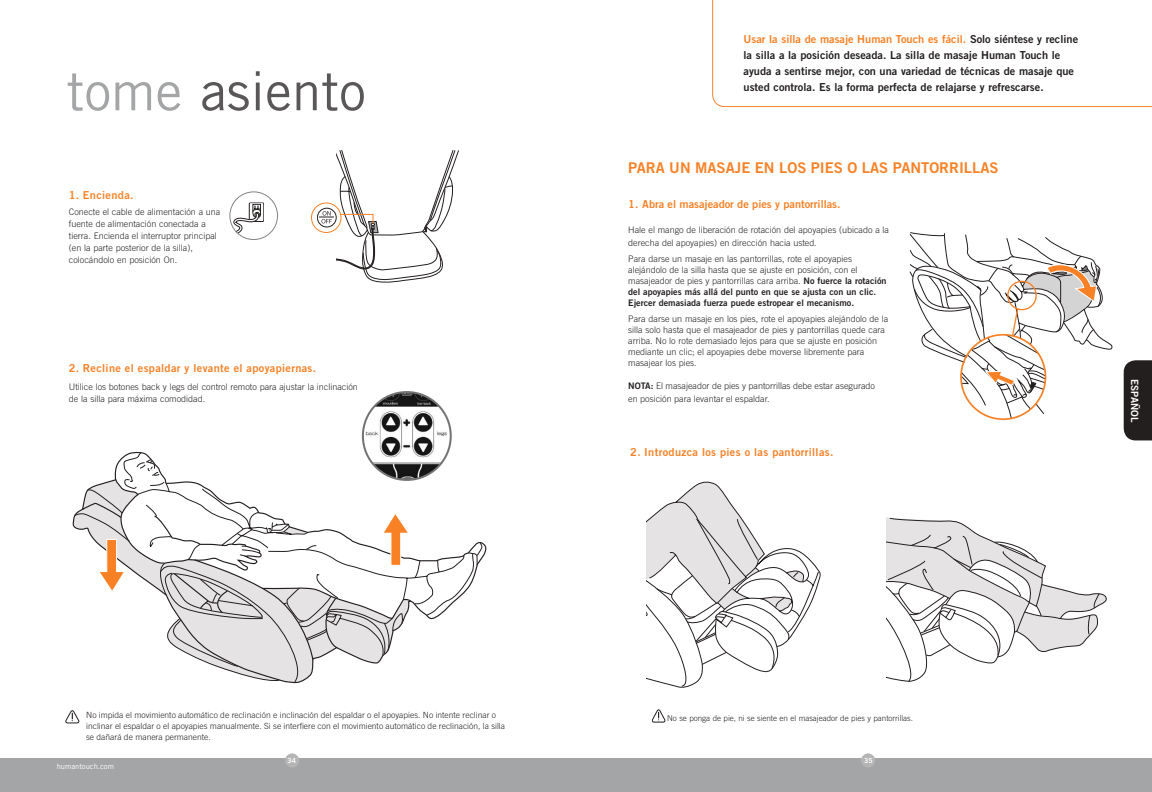
<style>
.page{position:relative;width:1152px;height:792px;background:#fff}
.page>*{position:absolute;margin:0;border:0;box-sizing:border-box;transform-origin:0 0}
.t1{font:53.3px "Trade Gothic LT";color:#5a5758}
.t2{font:14.8px "Trade Gothic LT Bold Two";color:#f88126}
.t3{font:11px/16px "Trade Gothic LT Bold Two";color:#241f1f}
.t4{font:11px "Trade Gothic LT Bold Two";letter-spacing:.03em;color:#f88126}
.t5{font:11px "Trade Gothic LT Bold Two";color:#f88126}
.t6{font:10px "Trade Gothic LT Bold Two";color:#fff}
.t7{font:300 9px/11px "Trade Gothic LT";color:#241f1f}
.t8{font:9px/11px "Trade Gothic LT Bold Two";color:#241f1f}
.t9{font:300 8.5px/11px "Trade Gothic LT";color:#241f1f}
.t10{font:300 8px "Trade Gothic LT";color:#241f1f}
.t11{font:7.6px "Trade Gothic LT";color:#fff}
.t12{font:7px "Trade Gothic LT Bold Two";color:#fff}
.s1{color:#a4a5a6}
.s2{color:#f88126}
.s3{font-family:"Trade Gothic LT Bold Two";font-weight:400}
</style>
<div class="page">
<div style="left:576px;top:758px;width:576px;height:34px;background:#a4a5a6"></div>
<div style="left:861px;top:753px;width:14px;height:15px;background:#b5b5b6;border-radius:50%"></div>
<div style="left:1124px;top:360px;width:28px;height:80px;background:#241f1f"></div>
<div style="left:0;top:758px;width:576px;height:34px;background:#a4a5a6"></div>
<div style="left:285px;top:753px;width:14px;height:15px;background:#b5b5b6;border-radius:50%"></div>
<svg style="left:712px;top:0;width:440px;height:107px"></svg>
<svg style="left:65px;top:710px;width:14px;height:14px"></svg>
<svg style="left:652px;top:710px;width:13px;height:13px"></svg>
<svg style="left:887px;top:517px;width:220px;height:165px"></svg>
<svg style="left:646px;top:482px;width:175px;height:206px"></svg>
<div style="left:249px;top:202px;width:15px;height:20px;border:1px solid #241f1f"></div>
<svg style="left:253px;top:204px;width:8px;height:2px"></svg>
<svg style="left:231px;top:206px;width:31px;height:31px"></svg>
<div style="left:229px;top:191px;width:49px;height:49px;border:1px solid #848486;border-radius:50%"></div>
<svg style="left:312px;top:203px;width:29px;height:29px"></svg>
<div style="left:317px;top:208px;width:19px;height:19px;background:#7f7c7c;border-radius:50%"></div>
<div style="left:317px;top:208px;width:20px;height:19px;border:1px solid #241f1f;border-radius:50%"></div>
<svg style="left:319px;top:150px;width:140px;height:132px"></svg>
<div style="left:311px;top:202px;width:30px;height:31px;border:1px solid #f88126;border-radius:50%"></div>
<svg style="left:74px;top:452px;width:409px;height:231px"></svg>
<img style="left:363px;top:392px;width:88px;height:88px;border-radius:44px">
<div style="left:362px;top:391px;width:90px;height:90px;border:2px solid #737274;border-radius:50%"></div>
<svg style="left:910px;top:232px;width:203px;height:187px"></svg>
<h1 class="t1" style="left:67px;top:59px;width:301px"><span class="s1">tome</span> asiento</h1>
<p class="t4" style="left:69px;top:188px;width:66px">1. Encienda.</p>
<p class="t7" style="left:69px;top:206px;width:153px;line-height:12px">Conecte el cable de alimentación a una fuente de alimentación conectada a tierra. Encienda el interruptor principal (en la parte posterior de la silla), colocándolo en posición On.</p>
<p class="t4" style="left:69px;top:361px;width:249px">2. Recline el espaldar y levante el apoyapiernas.</p>
<p class="t7" style="left:69px;top:381px;width:291px;line-height:12px">Utilice los botones back y legs del control remoto para ajustar la inclinación de la silla para máxima comodidad.</p>
<p class="t9" style="left:86px;top:709px;width:420px">No impida el movimiento automático de reclinación e inclinación del espaldar o el apoyapies. No intente reclinar o inclinar el espaldar o el apoyapies manualmente. Si se interfiere con el movimiento automático de reclinación, la silla se dañará de manera permanente.</p>
<p class="t11" style="left:57px;top:762px;width:59px">humantouch.com</p>
<p class="t12" style="left:288px;top:756px;width:10px">34</p>
<p class="t3" style="left:744px;top:31px;width:336px"><span class="s2">Usar la silla de masaje Human Touch es fácil.</span> Solo siéntese y recline la silla a la posición deseada. La silla de masaje Human Touch le ayuda a sentirse mejor, con una variedad de técnicas de masaje que usted controla. Es la forma perfecta de relajarse y refrescarse.</p>
<h2 class="t2" style="left:628px;top:158px;width:372px">PARA UN MASAJE EN LOS PIES O LAS PANTORRILLAS</h2>
<p class="t5" style="left:628px;top:197px;width:214px">1. Abra el masajeador de pies y pantorrillas.</p>
<p class="t7" style="left:628px;top:223px;width:262px;line-height:13px">Hale el mango de liberación de rotación del apoyapies (ubicado a la derecha del apoyapies) en dirección hacia usted.</p>
<p class="t7" style="left:628px;top:253px;width:260px">Para darse un masaje en las pantorrillas, rote el apoyapies alejándolo de la silla hasta que se ajuste en posición, con el masajeador de pies y pantorrillas cara arriba. <span class="s3">No fuerce la rotación</span></p>
<p class="t8" style="left:628px;top:286px;width:249px">del apoyapies más allá del punto en que se ajusta con un clic.<br>Ejercer demasiada fuerza puede estropear el mecanismo.</p>
<p class="t7" style="left:628px;top:313px;width:262px">Para darse un masaje en los pies, rote el apoyapies alejándolo de la silla solo hasta que el masajeador de pies y pantorrillas quede cara arriba. No lo rote demasiado lejos para que se ajuste en posición mediante un clic; el apoyapies debe moverse libremente para masajear los pies.</p>
<p class="t7" style="left:628px;top:380px;width:248px;line-height:13px"><span class="s3">NOTA:</span> El masajeador de pies y pantorrillas debe estar asegurado en posición para levantar el espaldar.</p>
<p class="t4" style="left:630px;top:445px;width:205px">2. Introduzca los pies o las pantorrillas.</p>
<p class="t6" style="left:1141px;top:379px;width:45px;rotate:90deg">ESPAÑOL</p>
<p class="t10" style="left:667px;top:713px;width:247px">No se ponga de pie, ni se siente en el masajeador de pies y pantorrillas.</p>
<p class="t12" style="left:864px;top:756px;width:10px">35</p>
</div>
